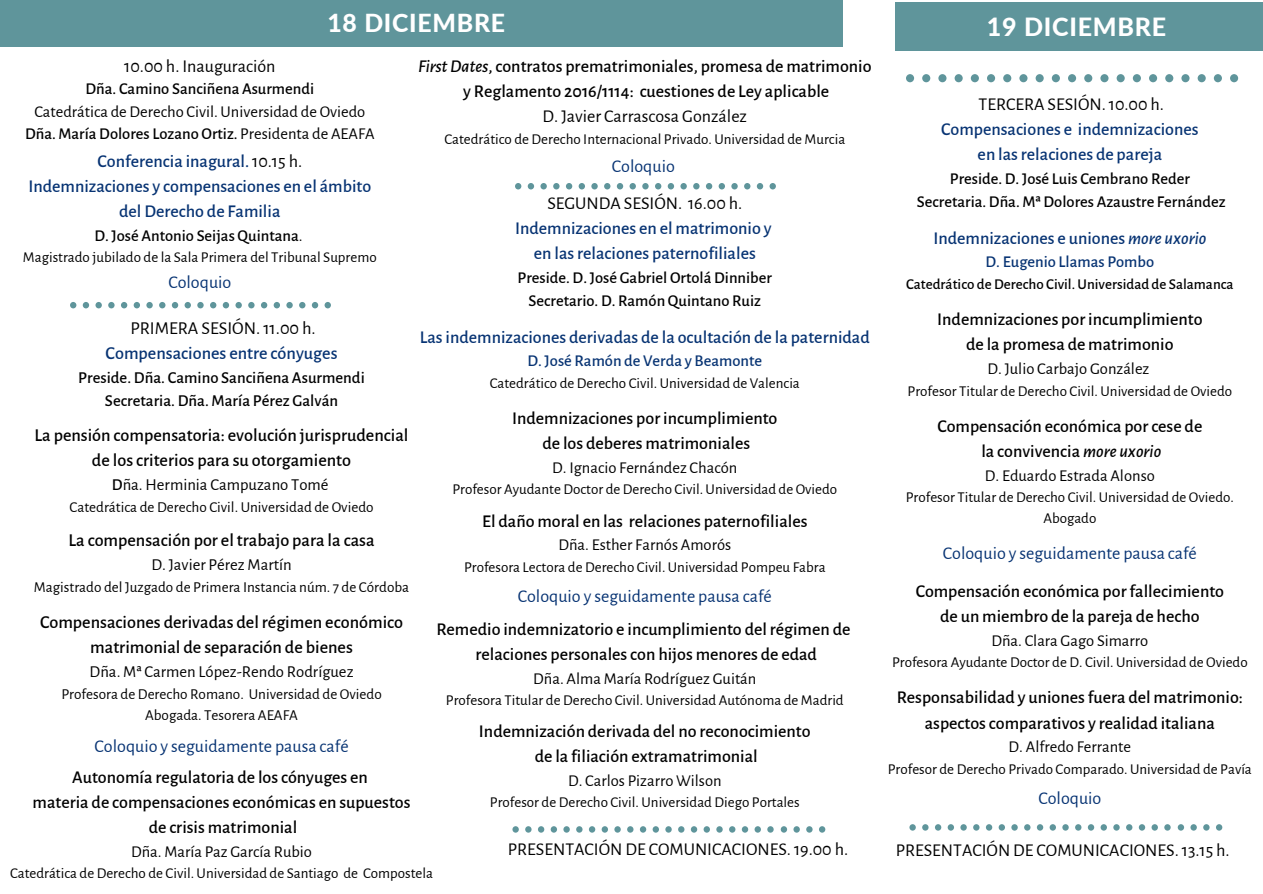
<style>
.page{position:relative;width:1263px;height:894px;background:#fff}
.page>*{position:absolute;margin:0;border:0;box-sizing:border-box;transform-origin:0 0}
.t1{font:800 25.05px "Lato";letter-spacing:.03em;color:#fff}
.t2{font:800 24.75px "Lato";letter-spacing:.03em;color:#fff}
.t3{font:500 18.15px/25px "Alegreya Sans";color:#000;text-align:center}
.t4{font:500 18.15px "Alegreya Sans";color:#073373}
.t5{font:18.15px "Alegreya Sans";color:#000}
.t6{font:500 18px/25px "Alegreya Sans";color:#000;text-align:center}
.t7{font:500 18px/25px "Alegreya Sans";color:#073373;text-align:center}
.t8{font:18px "Alegreya Sans";color:#000}
.t9{font:18px "Alegreya Sans";color:#073373}
.t10{font:16.65px "Alegreya Sans";color:#000}
.t11{font:500 16.65px/23.2px "Alegreya Sans";color:#000;text-align:center}
.t12{font:16.5px/22.5px "Alegreya Sans";color:#000;text-align:center}
.t13{font:500 16.5px/22.8px "Alegreya Sans";color:#000;text-align:center}
.t14{font:500 16.5px "Alegreya Sans";color:#073373}
.t15{font:15.15px/21px "Alegreya Sans";color:#000;text-align:center}
.t16{font:15px/21px "Alegreya Sans";color:#000;text-align:center}
.t17{font:500 15px "Alegreya Sans";color:#000}
.s1{font-weight:500}
.s2{font-weight:400;color:#000}
.s3{font-weight:400}
.s4{font-style:italic}
</style>
<div class="page">
<div style="left:0;top:0;width:843px;height:47px;background:#5f959b"></div>
<div style="left:895px;top:2px;width:367px;height:49px;background:#5f959b"></div>
<svg style="left:906px;top:74px;width:332px;height:8px"></svg>
<svg style="left:515px;top:183px;width:261px;height:6px"></svg>
<svg style="left:512px;top:826px;width:262px;height:6px"></svg>
<svg style="left:781px;top:826px;width:45px;height:6px"></svg>
<svg style="left:70px;top:302px;width:261px;height:6px"></svg>
<svg style="left:909px;top:824px;width:262px;height:6px"></svg>
<svg style="left:1178px;top:824px;width:45px;height:6px"></svg>
<h2 class="t2" style="left:327px;top:8px;width:179px">18 DICIEMBRE</h2>
<p class="t8" style="left:124px;top:57px;width:153px">10.00 h. Inauguración</p>
<p class="t13" style="left:86px;top:78px;width:230px">Dña. Camino Sanciñena Asurmendi</p>
<p class="t12" style="left:25px;top:100px;width:351px">Catedrática de Derecho Civil. Universidad de Oviedo<br><span class="s1">Dña. María Dolores Lozano Ortiz.</span> Presidenta de AEAFA</p>
<p class="t7" style="left:28px;top:149px;width:344px">Conferencia inagural. <span class="s2">10.15 h.<br></span>Indemnizaciones y compensaciones en el ámbito del Derecho de Familia</p>
<p class="t13" style="left:94px;top:224px;width:210px">D. José Antonio Seijas Quintana<span class="s3">.</span></p>
<p class="t16" style="left:23px;top:247px;width:355px">Magistrado jubilado de la Sala Primera del Tribunal Supremo</p>
<p class="t9" style="left:168px;top:274px;width:65px">Coloquio</p>
<p class="t6" style="left:418px;top:54px;width:455px"><span class="s4">FirstDates</span>, contratos prematrimoniales, promesa de matrimonio y Reglamento 2016/1114: cuestiones de Ley aplicable</p>
<p class="t8" style="left:543px;top:107px;width:206px">D. Javier Carrascosa González</p>
<p class="t16" style="left:444px;top:129px;width:402px">Catedrático de Derecho Internacional Privado. Universidad de Murcia</p>
<p class="t9" style="left:612px;top:157px;width:65px">Coloquio</p>
<p class="t8" style="left:547px;top:195px;width:196px">SEGUNDA SESIÓN. 16.00 h.</p>
<p class="t7" style="left:515px;top:216px;width:258px">Indemnizaciones en el matrimonio y en las relaciones paternofiliales</p>
<p class="t13" style="left:518px;top:266px;width:256px">Preside. D. José Gabriel Ortolá Dinniber<br>Secretario. D. Ramón Quintano Ruiz</p>
<p class="t7" style="left:420px;top:325px;width:451px">Las indemnizaciones derivadas de la ocultación de la paternidad</p>
<p class="t14" style="left:527px;top:353px;width:236px">D. José Ramón de Verda y Beamonte</p>
<p class="t16" style="left:490px;top:372px;width:312px">Catedrático de Derecho Civil. Universidad de Valencia</p>
<p class="t6" style="left:512px;top:406px;width:267px">Indemnizaciones por incumplimiento de los deberes matrimoniales</p>
<p class="t12" style="left:552px;top:456px;width:187px">D. Ignacio Fernández Chacón</p>
<p class="t16" style="left:452px;top:479px;width:386px">Profesor Ayudante Doctor de Derecho Civil. Universidad de Oviedo</p>
<p class="t6" style="left:482px;top:508px;width:327px">El daño moral en las relaciones paternofiliales</p>
<p class="t12" style="left:558px;top:533px;width:174px">Dña. Esther Farnós Amorós</p>
<p class="t16" style="left:464px;top:556px;width:363px">Profesora Lectora de Derecho Civil. Universidad Pompeu Fabra</p>
<p class="t9" style="left:518px;top:587px;width:256px">Coloquio y seguidamente pausa café</p>
<p class="t6" style="left:436px;top:617px;width:416px">Remedio indemnizatorio e incumplimiento del régimen de relaciones personales con hijos menores de edad</p>
<p class="t12" style="left:533px;top:667px;width:225px">Dña. Alma María Rodríguez Guitán</p>
<p class="t16" style="left:446px;top:690px;width:399px">Profesora Titular de Derecho Civil. Universidad Autónoma de Madrid</p>
<p class="t6" style="left:479px;top:719px;width:333px">Indemnización derivada del no reconocimiento de la filiación extramatrimonial</p>
<p class="t12" style="left:568px;top:769px;width:155px">D. Carlos Pizarro Wilson</p>
<p class="t16" style="left:490px;top:792px;width:311px">Profesor de Derecho Civil. Universidad Diego Portales</p>
<p class="t5" style="left:130px;top:319px;width:187px">PRIMERA SESIÓN. 11.00 h.</p>
<p class="t4" style="left:106px;top:344px;width:233px">Compensaciones entre cónyuges</p>
<p class="t11" style="left:78px;top:366px;width:288px">Preside. Dña. Camino Sanciñena Asurmendi<br>Secretaria. Dña. María Pérez Galván</p>
<p class="t3" style="left:35px;top:423px;width:376px">La pensión compensatoria: evolución jurisprudencial de los criterios para su otorgamiento</p>
<p class="t10" style="left:112px;top:476px;width:218px"><span class="s1">D</span>ña. Herminia Campuzano Tomé</p>
<p class="t15" style="left:70px;top:496px;width:306px">Catedrática de Derecho Civil. Universidad de Oviedo</p>
<p class="t3" style="left:69px;top:528px;width:308px">La compensación por el trabajo para la casa</p>
<p class="t10" style="left:151px;top:556px;width:142px">D. Javier Pérez Martín</p>
<p class="t15" style="left:34px;top:576px;width:377px">Magistrado del Juzgado de Primera Instancia núm. 7 de Córdoba</p>
<p class="t3" style="left:40px;top:610px;width:365px">Compensaciones derivadas del régimen económico matrimonial de separación de bienes</p>
<p class="t10" style="left:90px;top:663px;width:265px">Dña. Mª Carmen López-Rendo Rodríguez</p>
<p class="t15" style="left:61px;top:683px;width:322px">Profesora de Derecho Romano. Universidad de Oviedo<br>Abogada. Tesorera AEAFA</p>
<p class="t9" style="left:95px;top:737px;width:256px">Coloquio y seguidamente pausa café</p>
<p class="t6" style="left:33px;top:764px;width:379px">Autonomía regulatoria de los cónyuges en<br>materia de compensaciones económicas en supuestos de crisis matrimonial</p>
<p class="t12" style="left:131px;top:840px;width:182px">Dña. María Paz García Rubio</p>
<p class="t16" style="left:10px;top:863px;width:425px">Catedrática de Derecho de Civil. Universidad de Santiago de Compostela</p>
<p class="t8" style="left:508px;top:840px;width:342px">PRESENTACIÓN DE COMUNICACIONES. 19.00 h.</p>
<h1 class="t1" style="left:987px;top:12px;width:181px">19 DICIEMBRE</h1>
<p class="t8" style="left:979px;top:96px;width:187px">TERCERA SESIÓN. 10.00 h.</p>
<p class="t7" style="left:941px;top:117px;width:259px">Compensaciones e indemnizaciones en las relaciones de pareja</p>
<p class="t13" style="left:917px;top:168px;width:310px">Preside. D. José Luis Cembrano Reder<br>Secretaria. Dña. Mª Dolores Azaustre Fernández</p>
<p class="t7" style="left:933px;top:226px;width:274px">Indemnizaciones e uniones <span class="s4">more uxorio</span></p>
<p class="t14" style="left:985px;top:254px;width:170px">D. Eugenio Llamas Pombo</p>
<p class="t17" style="left:906px;top:277px;width:329px">Catedrático de Derecho Civil. Universidad de Salamanca</p>
<p class="t6" style="left:937px;top:307px;width:267px">Indemnizaciones por incumplimiento de la promesa de matrimonio</p>
<p class="t12" style="left:988px;top:357px;width:163px">D. Julio Carbajo González</p>
<p class="t16" style="left:907px;top:380px;width:326px">Profesor Titular de Derecho Civil. Universidad de Oviedo</p>
<p class="t6" style="left:937px;top:413px;width:266px">Compensación económica por cese de la convivencia <span class="s4">more uxorio</span></p>
<p class="t12" style="left:985px;top:464px;width:171px">D. Eduardo Estrada Alonso</p>
<p class="t16" style="left:906px;top:487px;width:330px">Profesor Titular de Derecho Civil. Universidad de Oviedo.<br>Abogado</p>
<p class="t9" style="left:943px;top:544px;width:256px">Coloquio y seguidamente pausa café</p>
<p class="t6" style="left:916px;top:578px;width:310px">Compensación económica por fallecimiento de un miembro de la pareja de hecho</p>
<p class="t12" style="left:991px;top:629px;width:158px">Dña. Clara Gago Simarro</p>
<p class="t16" style="left:892px;top:652px;width:357px">Profesora Ayudante Doctor de D. Civil. Universidad de Oviedo</p>
<p class="t6" style="left:897px;top:685px;width:348px">Responsabilidad y uniones fuera del matrimonio: aspectos comparativos y realidad italiana</p>
<p class="t12" style="left:1009px;top:735px;width:124px">D. Alfredo Ferrante</p>
<p class="t16" style="left:888px;top:758px;width:366px">Profesor de Derecho Privado Comparado. Universidad de Pavía</p>
<p class="t9" style="left:1038px;top:788px;width:65px">Coloquio</p>
<p class="t8" style="left:896px;top:841px;width:335px">PRESENTACIÓN DE COMUNICACIONES. 13.15 h.</p>
</div>
